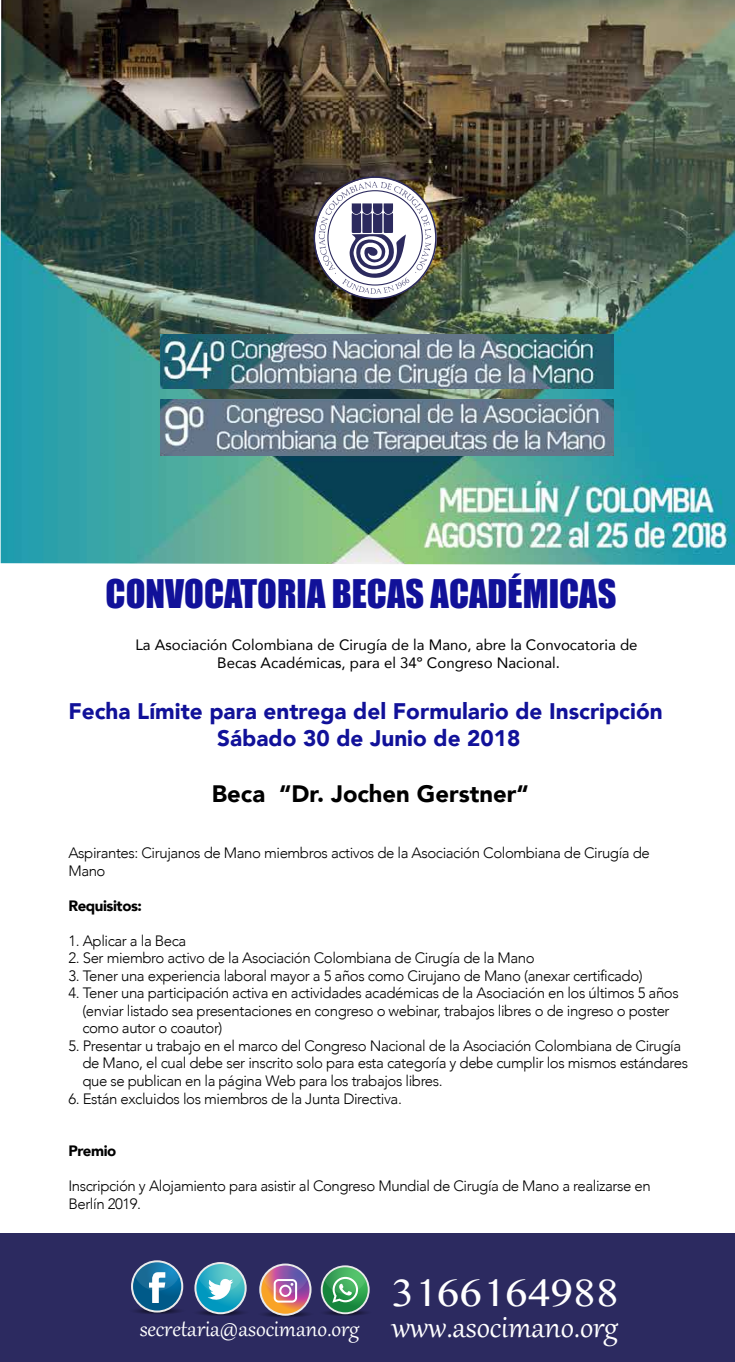
<style>
.page{position:relative;width:735px;height:1362px;background:#fff}
.page>*{position:absolute;margin:0;border:0;box-sizing:border-box;transform-origin:0 0}
.t1{font:42.88px "Kannada MN";color:#fff}
.t2{font:36.25px "Impact";color:#119}
.t3{font:27.12px "Gabriola";color:#fff}
.t4{font:900 23.75px "Avenir";color:#000}
.t5{font:900 22.5px/27px "Avenir";color:#119;text-align:center}
.t6{font:300 15px/17.5px "Avenir";letter-spacing:-.03em;color:#000}
.t7{font:15px/18px "Avenir";color:#000;text-align:center}
.t8{font:900 15px "Avenir";letter-spacing:-.03em;color:#000}
.s1{font-size:37.12px}
</style>
<div class="page">
<div style="left:0;top:1233px;width:734px;height:128px;background:#2c2a60"></div>
<svg style="left:256px;top:1309px;width:58px;height:8px"></svg>
<svg style="left:259px;top:1263px;width:52px;height:52px"></svg>
<svg style="left:261px;top:1265px;width:48px;height:48px;background:#b67e8c"></svg>
<svg style="left:128px;top:1306px;width:58px;height:8px"></svg>
<svg style="left:131px;top:1260px;width:52px;height:52px"></svg>
<svg style="left:133px;top:1262px;width:48px;height:48px;background:#407ea5"></svg>
<svg style="left:191px;top:1308px;width:58px;height:8px"></svg>
<svg style="left:194px;top:1262px;width:52px;height:52px"></svg>
<svg style="left:196px;top:1264px;width:48px;height:48px;background:#59aec2"></svg>
<svg style="left:318px;top:1308px;width:54px;height:8px"></svg>
<svg style="left:321px;top:1265px;width:48px;height:49px"></svg>
<svg style="left:322px;top:1267px;width:45px;height:45px;background:#56a172"></svg>
<img style="left:1px;top:0;width:733px;height:565px">
<img style="left:313px;top:176px;width:123px;height:123px">
<img style="left:160px;top:334px;width:453px;height:54px">
<img style="left:160px;top:400px;width:453px;height:56px">
<h2 class="t2" style="left:106px;top:565px;width:512px">CONVOCATORIA BECAS ACADÉMICAS</h2>
<p class="t7" style="left:135px;top:635px;width:503px">La Asociación Colombiana de Cirugía de la Mano, abre la Convocatoria de<br>Becas Académicas, para el 34º Congreso Nacional.</p>
<h3 class="t5" style="left:68px;top:697px;width:595px">Fecha Límite para entrega del Formulario de Inscripción<br>Sábado 30 de Junio de 2018</h3>
<h3 class="t4" style="left:212px;top:773px;width:318px">Beca “Dr. Jochen Gerstner“</h3>
<p class="t6" style="left:68px;top:844px;width:582px">Aspirantes: Cirujanos de Mano miembros activos de la Asociación Colombiana de Cirugía de<br>Mano</p>
<p class="t8" style="left:68px;top:892px;width:75px">Requisitos:</p>
<p class="t6" style="left:68px;top:932px;width:119px">1. Aplicar a la Beca</p>
<p class="t6" style="left:68px;top:949px;width:467px">2. Ser miembro activo de la Asociación Colombiana de Cirugía de la Mano</p>
<p class="t6" style="left:68px;top:967px;width:575px">3. Tener una experiencia laboral mayor a 5 años como Cirujano de Mano (anexar certificado)</p>
<p class="t6" style="left:82px;top:984px;width:598px;text-indent:-14px">4. Tener una participación activa en actividades académicas de la Asociación en los últimos 5 años (enviar listado sea presentaciones en congreso o webinar, trabajos libres o de ingreso o poster como autor o coautor)</p>
<p class="t6" style="left:82px;top:1037px;width:607px;text-indent:-14px">5. Presentar u trabajo en el marco del Congreso Nacional de la Asociación Colombiana de Cirugía de Mano, el cual debe ser inscrito solo para esta categoría y debe cumplir los mismos estándares que se publican en la página Web para los trabajos libres.</p>
<p class="t6" style="left:68px;top:1089px;width:335px">6. Están excluidos los miembros de la Junta Directiva.</p>
<p class="t8" style="left:68px;top:1137px;width:49px">Premio</p>
<p class="t6" style="left:68px;top:1177px;width:583px">Inscripción y Alojamiento para asistir al Congreso Mundial de Cirugía de Mano a realizarse en<br>Berlín 2019.</p>
<h1 class="t1" style="left:391px;top:1266px;width:229px">3166164988</h1>
<h3 class="t3" style="left:140px;top:1310px;width:480px">secretaria@asocimano.org <span class="s1">www.asocimano.org</span></h3>
</div>
